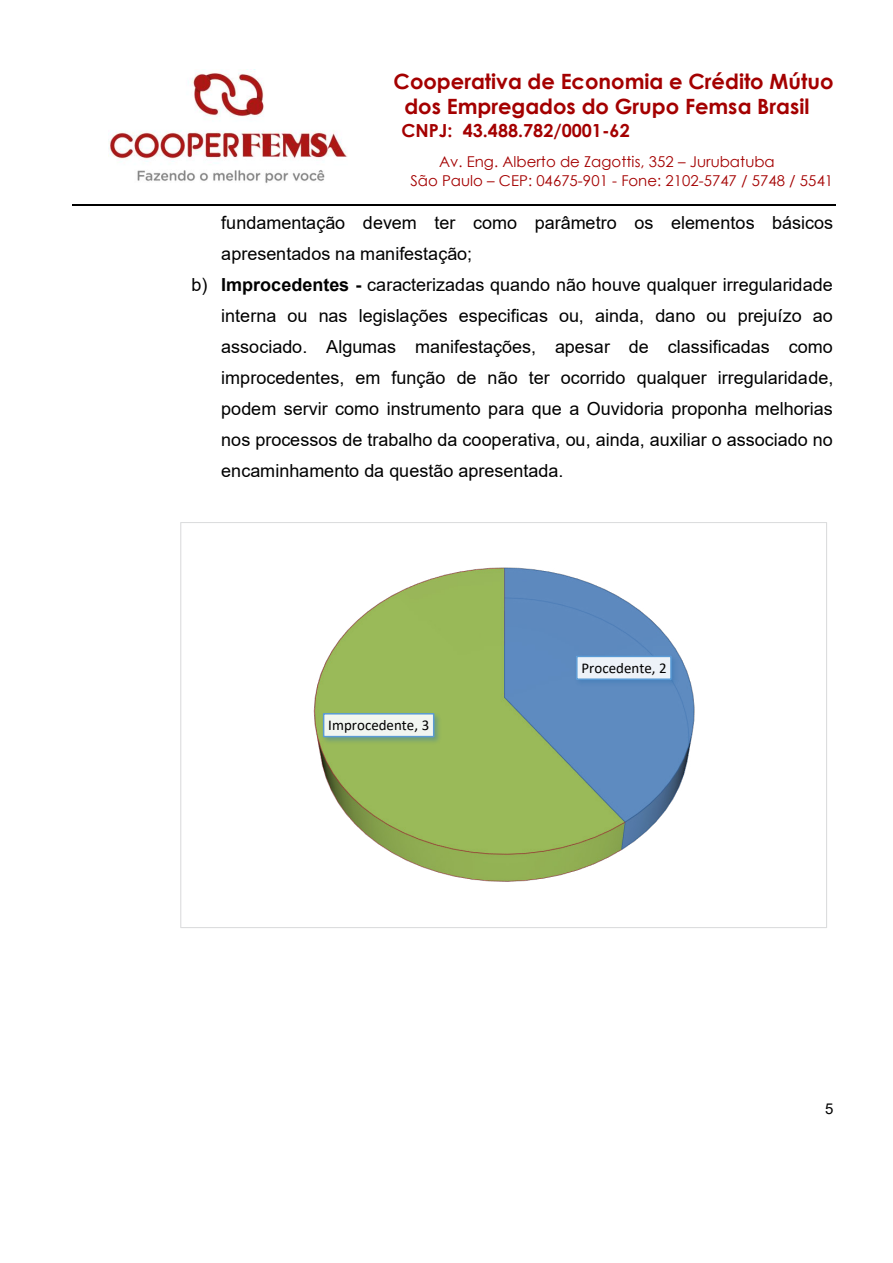
<style>
.page{position:relative;width:893px;height:1263px;background:#fff}
.page>*{position:absolute;margin:0;border:0;box-sizing:border-box;transform-origin:0 0}
.t1{font:700 21px/25.8px "Century Gothic";color:#a40000}
.t2{font:18px "Arial";color:#000}
.t3{font:700 18px "Century Gothic";color:#a40000}
.t4{font:15px/18.3px "Century Gothic";color:#a40000}
.t5{font:15px "Calibri";color:#000}
.t6{font:15px "Arial";color:#000}
.s1{font-weight:700}
</style>
<div class="page">
<img style="left:108px;top:69px;width:240px;height:114px">
<hr style="left:72px;top:205px;width:764px;height:1px;background:#000">
<img style="left:313px;top:567px;width:382px;height:315px">
<img style="left:573px;top:653px;width:108px;height:36px">
<div style="left:577px;top:656px;width:94px;height:23px;background:#edf2f8"></div>
<div style="left:576px;top:656px;width:96px;height:24px;border:2px solid #5b9bd5"></div>
<img style="left:320px;top:710px;width:123px;height:36px">
<div style="left:324px;top:714px;width:110px;height:23px;background:#f1f5f1"></div>
<div style="left:323px;top:713px;width:111px;height:24px;border:2px solid #5b9bd5"></div>
<p class="t1" style="left:405px;top:67px;width:430px;text-indent:-11px">Cooperativa de Economia e Crédito Mútuo dos Empregados do Grupo Femsa Brasil</p>
<p class="t3" style="left:401px;top:117px;width:230px">CNPJ: 43.488.782/0001-62</p>
<p class="t4" style="left:410px;top:152px;width:424px;text-indent:29px">Av. Eng. Alberto de Zagottis, 352 – Jurubatuba<br>São Paulo – CEP: 04675-901 - Fone: 2102-5747 / 5748 / 5541</p>
<p class="t2" style="left:221px;top:210px;width:613px">fundamentação devem ter como parâmetro os elementos básicos</p>
<p class="t2" style="left:221px;top:241px;width:253px">apresentados na manifestação;</p>
<p class="t2" style="left:192px;top:272px;width:643px">b) <span class="s1">Improcedentes -</span> caracterizadas quando não houve qualquer irregularidade</p>
<p class="t2" style="left:221px;top:303px;width:613px">interna ou nas legislações especificas ou, ainda, dano ou prejuízo ao</p>
<p class="t2" style="left:221px;top:335px;width:613px">associado. Algumas manifestações, apesar de classificadas como</p>
<p class="t2" style="left:221px;top:365px;width:614px">improcedentes, em função de não ter ocorrido qualquer irregularidade,</p>
<p class="t2" style="left:221px;top:397px;width:613px">podem servir como instrumento para que a Ouvidoria proponha melhorias</p>
<p class="t2" style="left:221px;top:428px;width:613px">nos processos de trabalho da cooperativa, ou, ainda, auxiliar o associado no</p>
<p class="t2" style="left:221px;top:459px;width:344px">encaminhamento da questão apresentada.</p>
<p class="t5" style="left:328px;top:715px;width:102px">Improcedente, 3</p>
<p class="t5" style="left:581px;top:658px;width:87px">Procedente, 2</p>
<p class="t6" style="left:825px;top:1098px;width:10px">5</p>
</div>
